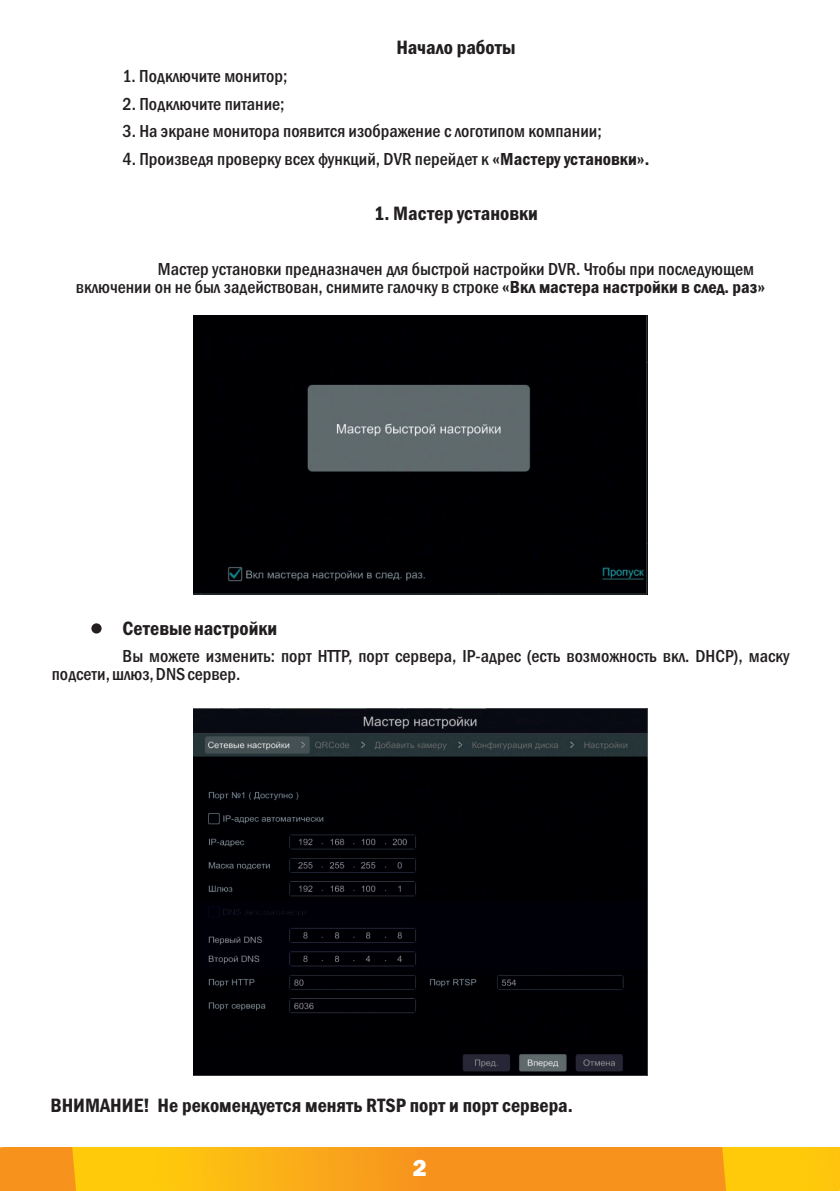
<style>
.page{position:relative;width:840px;height:1191px;background:#fff}
.page>*{position:absolute;margin:0;border:0;box-sizing:border-box;transform-origin:0 0}
.t1{font:800 24px "Franklin Gothic";color:#fff}
.t2{font:600 condensed 20px "Franklin Gothic";color:#231f20}
.t3{font:500 condensed 18px/18px "Franklin Gothic";color:#231f20}
.s1{font-weight:600}
</style>
<div class="page">
<svg style="left:1px;top:1147px;width:838px;height:43px;background:#f9a816"></svg>
<div style="left:91px;top:623px;width:10px;height:10px;background:#231f20;border-radius:50%"></div>
<img style="left:193px;top:315px;width:454px;height:279px">
<img style="left:193px;top:709px;width:454px;height:366px">
<p class="t2" style="left:396px;top:40px;width:121px">Начало работы</p>
<p class="t3" style="left:122px;top:68px;width:166px">1. Подключите монитор;</p>
<p class="t3" style="left:122px;top:96px;width:163px">2. Подключите питание;</p>
<p class="t3" style="left:122px;top:123px;width:480px">3. На экране монитора появится изображение с логотипом компании;</p>
<p class="t3" style="left:122px;top:151px;width:528px">4. Произведя проверку всех функций, DVR перейдет к <span class="s1">«Мастеру установки».</span></p>
<p class="t2" style="left:374px;top:206px;width:165px">1. Мастер установки</p>
<p class="t3" style="left:76px;top:261px;width:690px;text-indent:82px">Мастер установки предназначен для быстрой настройки DVR. Чтобы при последующем включении он не был задействован, снимите галочку в строке <span class="s1">«Вкл мастера настройки в след. раз»</span></p>
<p class="t2" style="left:122px;top:620px;width:156px">Сетевые настройки</p>
<p class="t3" style="left:52px;top:648px;width:739px;text-indent:71px">Вы можете изменить: порт HTTP, порт сервера, IP-адрес (есть возможность вкл. DHCP), маску подсети, шлюз, DNS сервер.</p>
<p class="t2" style="left:50px;top:1097px;width:523px">ВНИМАНИЕ! Не рекомендуется менять RTSP порт и порт сервера.</p>
<h1 class="t1" style="left:412px;top:1159px;width:16px">2</h1>
</div>
